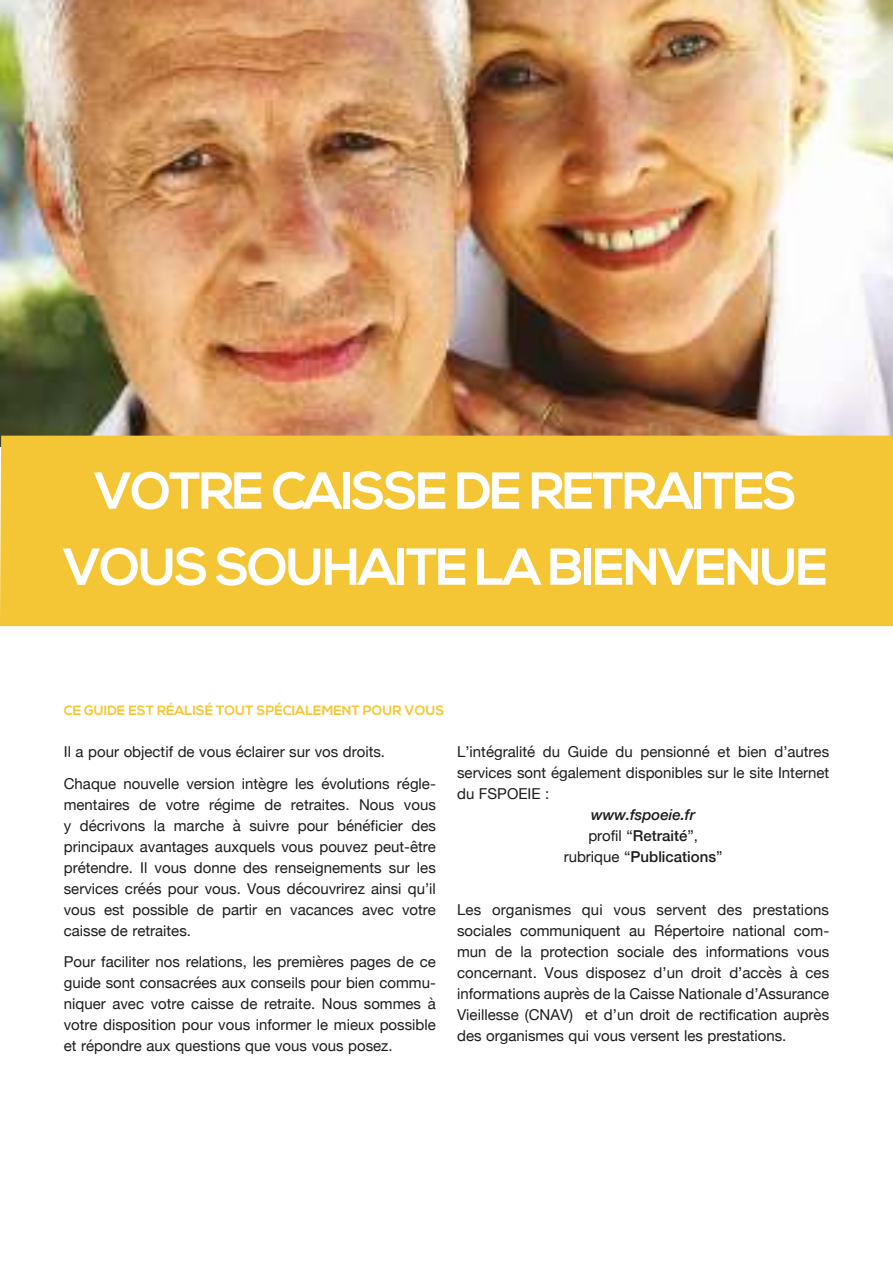
<style>
.page{position:relative;width:893px;height:1263px;background:#fff}
.page>*{position:absolute;margin:0;border:0;box-sizing:border-box;transform-origin:0 0}
.t1{font:700 51.75px/76.1px "Nexa";letter-spacing:-.04em;color:#fff;text-align:center}
.t2{font:15px/21px "Helvetica Neue";color:#1c1c1b;text-align:justify}
.t3{font:500 15px/21px "Helvetica Neue";color:#1c1c1b;text-align:center}
.t4{font:700 13.5px "Nexa";color:#f4c635}
.s1{font-style:italic}
.s2{font-weight:400}
</style>
<div class="page">
<img style="left:0;top:0;width:893px;height:436px">
<div style="left:0;top:436px;width:893px;height:190px;background:#f4c635"></div>
<h1 class="t1" style="left:63px;top:455px;width:767px">VOTRE CAISSE DE RETRAITES<br>VOUS SOUHAITE LA BIENVENUE</h1>
<p class="t4" style="left:64px;top:703px;width:382px">CE GUIDE EST RÉALISÉ TOUT SPÉCIALEMENT POUR VOUS</p>
<p class="t2" style="left:64px;top:737px;width:374px;line-height:31.5px">Il a pour objectif de vous éclairer sur vos droits.<br>Chaque nouvelle version intègre les évolutions régle-</p>
<p class="t2" style="left:64px;top:795px;width:374px">mentaires de votre régime de retraites. Nous vous y décrivons la marche à suivre pour bénéficier des principaux avantages auxquels vous pouvez peut-être prétendre. Il vous donne des renseignements sur les services créés pour vous. Vous découvrirez ainsi qu’il vous est possible de partir en vacances avec votre caisse de retraites.</p>
<p class="t2" style="left:64px;top:952px;width:374px">Pour faciliter nos relations, les premières pages de ce guide sont consacrées aux conseils pour bien commu&shy;niquer avec votre caisse de retraite. Nous sommes à votre disposition pour vous informer le mieux possible et répondre aux questions que vous vous posez.</p>
<p class="t2" style="left:457px;top:742px;width:374px">L’intégralité du Guide du pensionné et bien d’autres services sont également disponibles sur le site Internet du FSPOEIE :</p>
<p class="t3" style="left:564px;top:806px;width:160px"><span class="s1">www.fspoeie.fr<br></span><span class="s2">profil “</span>Retraité<span class="s2">”, rubrique “</span>Publications<span class="s2">”</span></p>
<p class="t2" style="left:457px;top:900px;width:374px">Les organismes qui vous servent des prestations sociales communiquent au Répertoire national com&shy;mun de la protection sociale des informations vous concernant. Vous disposez d’un droit d’accès à ces informations auprès de la Caisse Nationale d’Assurance Vieillesse (CNAV) et d’un droit de rectification auprès des organismes qui vous versent les prestations.</p>
</div>
